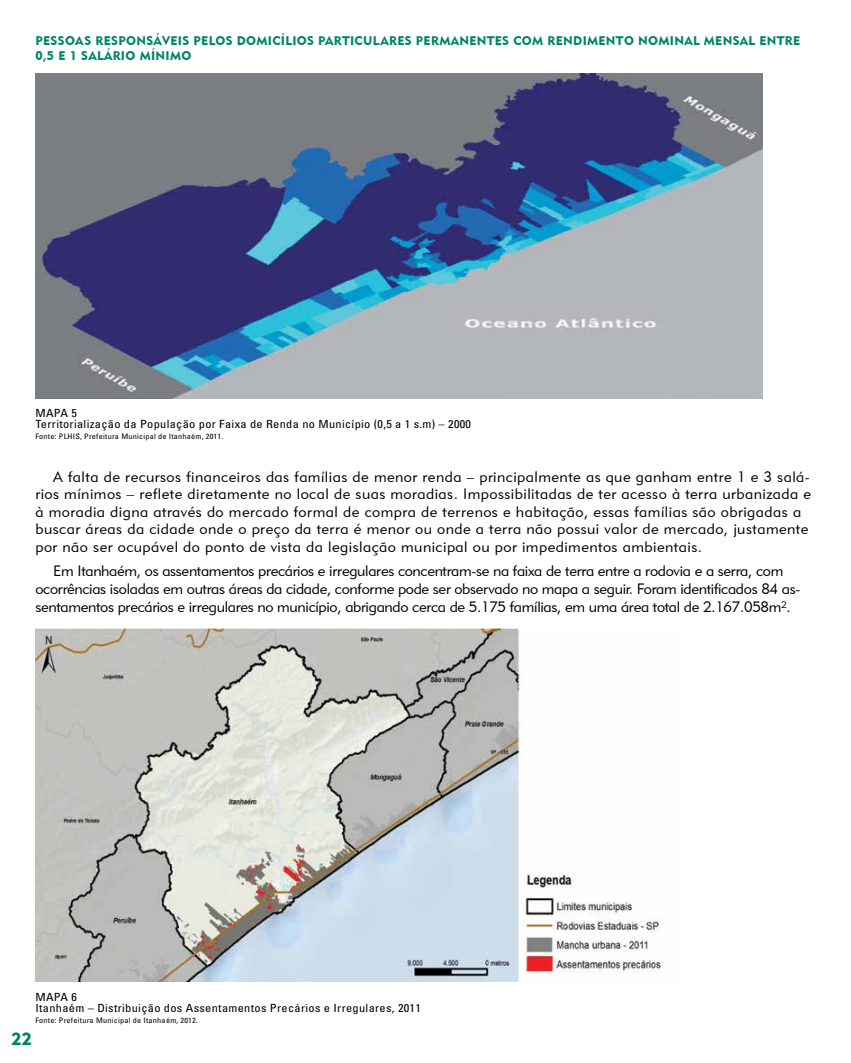
<style>
.page{position:relative;width:851px;height:1063px;background:#fff}
.page>*{position:absolute;margin:0;border:0;box-sizing:border-box;transform-origin:0 0}
.t1{font:17.5px "Geometric 415 BT Black A";color:#008566}
.t2{font:15px/17.5px "Geometric 415 BT Lite A";letter-spacing:.03em;color:#000}
.t3{font:15px/17.8px "Geometric 415 BT Lite A";letter-spacing:-.02em;color:#000}
.t4{font:12.5px/15px "Geometric 415 BT Black A";letter-spacing:.025em;color:#008566}
.t5{font:condensed 11.25px/11.2px "Univers LT Std";letter-spacing:.025em;color:#000;scale:1.1 1}
.t6{font:condensed 7.5px "Univers LT Std";letter-spacing:.025em;color:#000;scale:1.1 1}
</style>
<div class="page">
<img style="left:35px;top:74px;width:727px;height:325px">
<img style="left:35px;top:629px;width:627px;height:353px">
<p class="t4" style="left:35px;top:33px;width:766px">PESSOAS RESPONSÁVEIS PELOS DOMICÍLIOS PARTICULARES PERMANENTES COM RENDIMENTO NOMINAL MENSAL ENTRE<br>0,5 E 1 SALÁRIO MÍNIMO</p>
<p class="t5" style="left:35px;top:407px;width:397px">MAPA 5<br>Territorialização da População por Faixa de Renda no Município (0,5 a 1 s.m) – 2000</p>
<p class="t6" style="left:35px;top:432px;width:172px">Fonte: PLHIS, Prefeitura Municipal de Itanhaém, 2011.</p>
<p class="t2" style="left:35px;top:467px;width:777px;text-indent:18px">A falta de recursos financeiros das famílias de menor renda – principalmente as que ganham entre 1 e 3 salá&shy;rios mínimos – reflete diretamente no local de suas moradias. Impossibilitadas de ter acesso à terra urbanizada e à moradia digna através do mercado formal de compra de terrenos e habitação, essas famílias são obrigadas a buscar áreas da cidade onde o preço da terra é menor ou onde a terra não possui valor de mercado, justamente por não ser ocupável do ponto de vista da legislação municipal ou por impedimentos ambientais.</p>
<p class="t3" style="left:35px;top:562px;width:766px;text-indent:18px">Em Itanhaém, os assentamentos precários e irregulares concentram-se na faixa de terra entre a rodovia e a serra, com ocorrências isoladas em outras áreas da cidade, conforme pode ser observado no mapa a seguir. Foram identificados 84 as&shy;sentamentos precários e irregulares no município, abrigando cerca de 5.175 famílias, em uma área total de 2.167.058m².</p>
<p class="t5" style="left:35px;top:991px;width:352px">MAPA 6<br>Itanhaém – Distribuição dos Assentamentos Precários e Irregulares, 2011</p>
<p class="t6" style="left:35px;top:1016px;width:149px">Fonte: Prefeitura Municipal de Itanhaém, 2012.</p>
<p class="t1" style="left:12px;top:1028px;width:22px">22</p>
</div>
